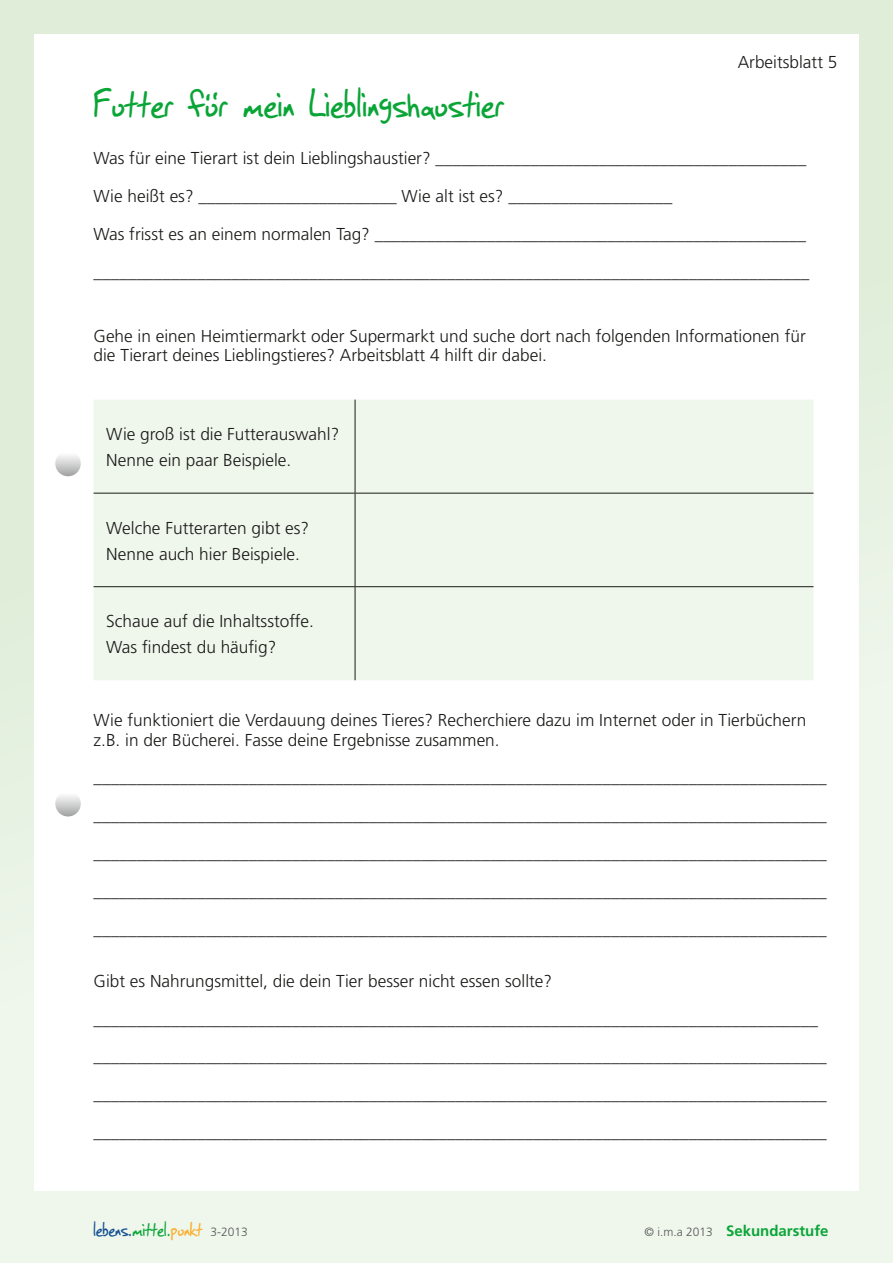
<style>
.page{position:relative;width:893px;height:1263px;background:#fff}
.page>*{position:absolute;margin:0;border:0;box-sizing:border-box;transform-origin:0 0}
.t1{font:45px "SF Grunge Sans";letter-spacing:.02em;color:#0aa537}
.t2{font:22.5px "SF Grunge Sans";letter-spacing:.01em;color:#155193}
.t3{font:300 17.25px/38px "Frutiger";color:#1a1a18}
.t4{font:700 15px "Frutiger";color:#0aa537}
.s1{color:#0aa537}
.s2{color:#f9af2a}
.s3{font-family:"Frutiger";font-weight:300;font-size:12px;color:#565656}
.s4{font-weight:300;font-size:12px;color:#565656}
</style>
<div class="page">
<div style="left:1px;top:0;width:892px;height:1263px;background:linear-gradient(to right,#e9f3e5,#eaf3e6)"></div>
<div style="left:34px;top:34px;width:825px;height:1157px;background:#fff"></div>
<svg style="left:55px;top:451px;width:26px;height:25px"></svg>
<svg style="left:55px;top:791px;width:26px;height:25px"></svg>
<div style="left:94px;top:400px;width:719px;height:280px;background:#eff6ec"></div>
<hr style="left:94px;top:493px;width:261px;height:1px;background:#1a1a18">
<hr style="left:355px;top:493px;width:458px;height:1px;background:#1a1a18">
<hr style="left:94px;top:586px;width:261px;height:1px;background:#1a1a18">
<hr style="left:355px;top:586px;width:458px;height:1px;background:#1a1a18">
<hr style="left:355px;top:400px;width:1px;height:93px;background:#1a1a18">
<hr style="left:355px;top:493px;width:1px;height:93px;background:#1a1a18">
<hr style="left:355px;top:587px;width:1px;height:93px;background:#1a1a18">
<h1 class="t1" style="left:94px;top:75px;width:412px">Futter für mein Lieblingshaustier</h1>
<p class="t3" style="left:738px;top:43px;width:101px">Arbeitsblatt 5</p>
<p class="t3" style="left:94px;top:139px;width:717px">Was für eine Tierart ist dein Lieblingshaustier? ___________________________________________ Wie heißt es? _______________________ Wie alt ist es? ___________________<br>Was frisst es an einem normalen Tag? __________________________________________________ ___________________________________________________________________________________</p>
<p class="t3" style="left:94px;top:326px;width:714px;line-height:19.5px">Gehe in einen Heimtiermarkt oder Supermarkt und suche dort nach folgenden Informationen für die Tierart deines Lieblingstieres? Arbeitsblatt 4 hilft dir dabei.</p>
<p class="t3" style="left:106px;top:421px;width:234px;line-height:25.8px">Wie groß ist die Futterauswahl?<br>Nenne ein paar Beispiele.</p>
<p class="t3" style="left:106px;top:515px;width:204px;line-height:25.8px">Welche Futterarten gibt es?<br>Nenne auch hier Beispiele.</p>
<p class="t3" style="left:106px;top:608px;width:209px;line-height:25.8px">Schaue auf die Inhaltsstoffe.<br>Was findest du häufig?</p>
<p class="t3" style="left:94px;top:710px;width:714px;line-height:19.5px">Wie funktioniert die Verdauung deines Tieres? Recherchiere dazu im Internet oder in Tierbüchern z.B. in der Bücherei. Fasse deine Ergebnisse zusammen.</p>
<p class="t3" style="left:94px;top:758px;width:735px;text-align:justify">_____________________________________________________________________________________ _____________________________________________________________________________________ _____________________________________________________________________________________ _____________________________________________________________________________________ _____________________________________________________________________________________</p>
<p class="t3" style="left:94px;top:962px;width:735px">Gibt es Nahrungsmittel, die dein Tier besser nicht essen sollte? ____________________________________________________________________________________ _____________________________________________________________________________________ _____________________________________________________________________________________ _____________________________________________________________________________________</p>
<h2 class="t2" style="left:94px;top:1214px;width:156px">lebens.<span class="s1">mittel.</span><span class="s2">punkt</span> <span class="s3">3-2013</span></h2>
<p class="t4" style="left:644px;top:1222px;width:186px"><span class="s4">© i.m.a 2013</span> Sekundarstufe</p>
</div>
